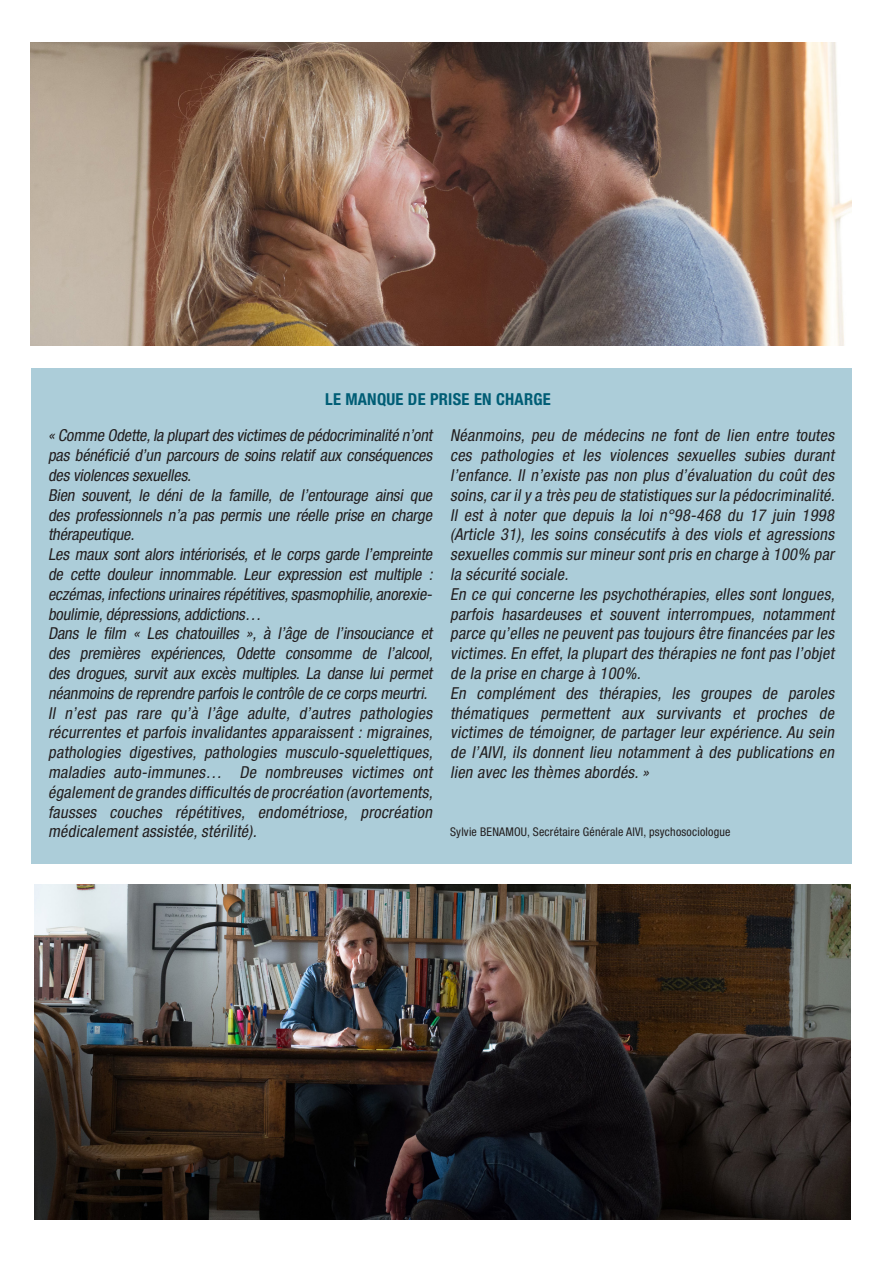
<style>
.page{position:relative;width:893px;height:1263px;background:#fff}
.page>*{position:absolute;margin:0;border:0;box-sizing:border-box;transform-origin:0 0}
.t1{font:italic condensed 16.5px/19.8px "Helvetica Neue";color:#231f20;text-align:justify}
.t2{font:700 condensed 16.5px "Helvetica Neue";letter-spacing:.015em;color:#005d75}
.t3{font:condensed 12px "Helvetica Neue";letter-spacing:.015em;color:#231f20}
</style>
<div class="page">
<img style="left:31px;top:43px;width:821px;height:302px">
<div style="left:31px;top:368px;width:821px;height:495px;background:#accdd9"></div>
<img style="left:34px;top:884px;width:816px;height:336px">
<p class="t2" style="left:325px;top:389px;width:227px">LE MANQUE DE PRISE EN CHARGE</p>
<p class="t1" style="left:48px;top:426px;width:389px">«Comme Odette,la plupartdes victimes de pédocriminalité n’ont pas bénéficié d’un parcours de soins relatif aux conséquences des violences sexuelles.</p>
<p class="t1" style="left:48px;top:485px;width:389px">Bien souvent, le déni de la famille, de l’entourage ainsi que des professionnels n’a pas permis une réelle prise en charge thérapeutique.</p>
<p class="t1" style="left:48px;top:544px;width:389px">Les maux sont alors intériorisés, et le corps garde l’empreinte de cette douleur innommable. Leur expression est multiple : eczémas,infections urinaires répétitives,spasmophilie,anorexie&shy;boulimie,dépressions,addictions…</p>
<p class="t1" style="left:48px;top:624px;width:389px">Dans le film « Les chatouilles », à l’âge de l’insouciance et des premières expériences, Odette consomme de l’alcool, des drogues, survit aux excès multiples. La danse lui permet néanmoins de reprendre parfois le contrôle de ce corps meurtri.</p>
<p class="t1" style="left:48px;top:703px;width:389px">Il n’est pas rare qu’à l’âge adulte, d’autres pathologies récurrentes et parfois invalidantes apparaissent : migraines, pathologies digestives, pathologies musculo-squelettiques, maladies auto-immunes… De nombreuses victimes ont égalementde grandes difficultés de procréation (avortements, fausses couches répétitives, endométriose, procréation médicalement assistée,stérilité).</p>
<p class="t1" style="left:450px;top:426px;width:389px">Néanmoins, peu de médecins ne font de lien entre toutes ces pathologies et les violences sexuelles subies durant l’enfance. Il n’existe pas non plus d’évaluation du coût des soins,carily a très peu de statistiques surla pédocriminalité.<br>Il est à noter que depuis la loi n°98-468 du 17 juin 1998 (Article 31), les soins consécutifs à des viols et agressions sexuelles commis surmineursontpris en charge à 100% par la sécurité sociale.</p>
<p class="t1" style="left:450px;top:584px;width:389px">En ce qui concerne les psychothérapies, elles sont longues, parfois hasardeuses et souvent interrompues, notamment parce qu’elles ne peuventpas toujours être financées parles victimes.En effet,la plupart des thérapies ne font pas l’objet de la prise en charge à 100%.</p>
<p class="t1" style="left:450px;top:683px;width:389px">En complément des thérapies, les groupes de paroles thématiques permettent aux survivants et proches de victimes de témoigner, de partager leur expérience.Au sein de l’AIVI, ils donnent lieu notamment à des publications en lien avec les thèmes abordés.»</p>
<p class="t3" style="left:450px;top:824px;width:282px">Sylvie BENAMOU, Secrétaire Générale AIVI, psychosociologue</p>
</div>
